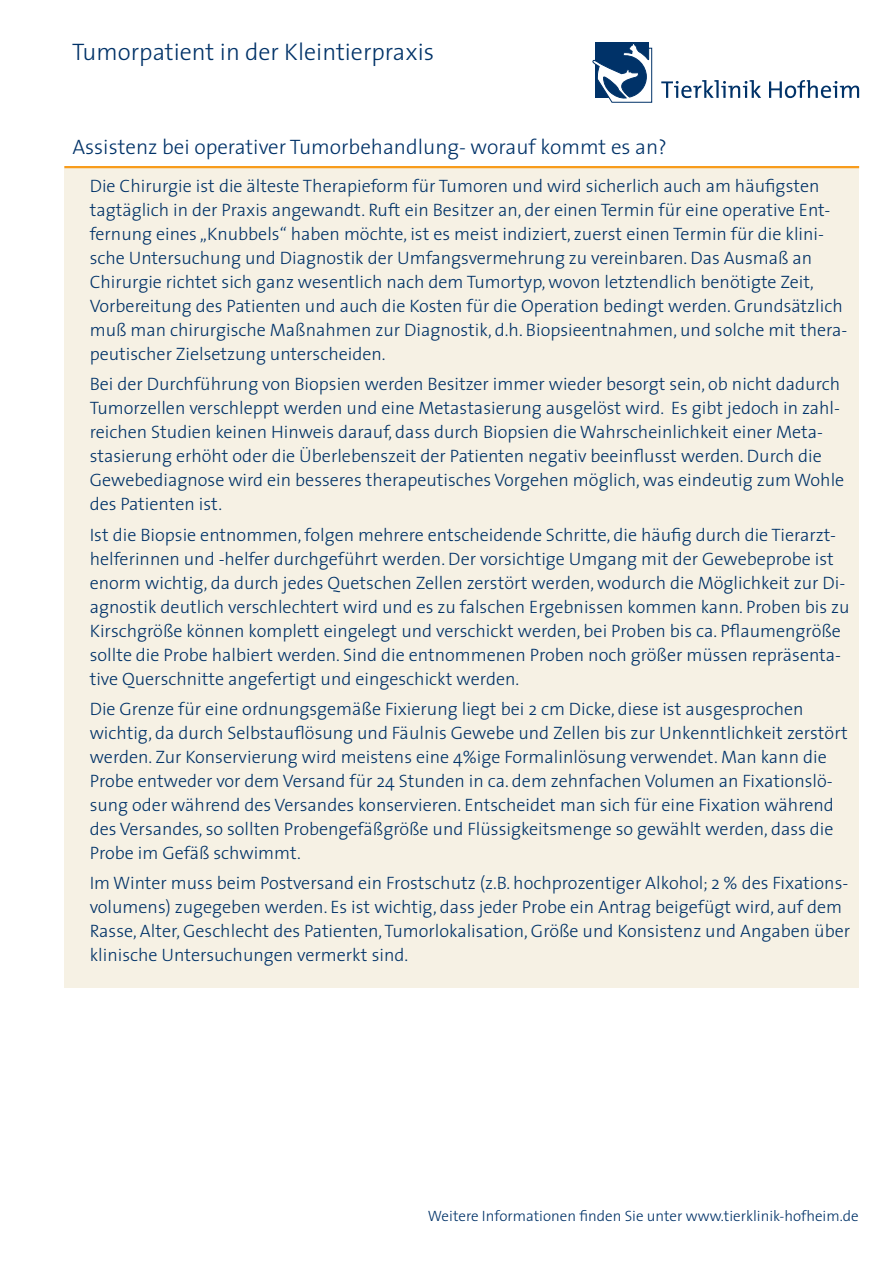
<style>
.page{position:relative;width:893px;height:1263px;background:#fff}
.page>*{position:absolute;margin:0;border:0;box-sizing:border-box;transform-origin:0 0}
.t1{font:300 24px "The Sans";color:#003268}
.t2{font:300 21px "The Sans";color:#003268}
.t3{font:300 18px/24px "The Sans";color:#003268}
.t4{font:300 15px "The Sans";color:#003268}
</style>
<div class="page">
<svg style="left:592px;top:42px;width:61px;height:61px"></svg>
<svg style="left:661px;top:80px;width:198px;height:18px"></svg>
<div style="left:64px;top:166px;width:795px;height:821px;background:#f6f1e4"></div>
<hr style="left:64px;top:166px;width:795px;height:2px;background:#f89c1c">
<h1 class="t1" style="left:72px;top:32px;width:363px">Tumorpatient in der Kleintierpraxis</h1>
<p class="t2" style="left:72px;top:129px;width:596px">Assistenz bei operativer Tumorbehandlung- worauf kommt es an?</p>
<p class="t3" style="left:90px;top:173px;width:759px">Die Chirurgie ist die älteste Therapieform für Tumoren und wird sicherlich auch am häufigsten tagtäglich in der Praxis angewandt. Ruft ein Besitzer an, der einen Termin für eine operative Ent&shy;fernung eines „Knubbels“ haben möchte, ist es meist indiziert, zuerst einen Termin für die klini&shy;sche Untersuchung und Diagnostik der Umfangsvermehrung zu vereinbaren. Das Ausmaß an Chirurgie richtet sich ganz wesentlich nach dem Tumortyp, wovon letztendlich benötigte Zeit, Vorbereitung des Patienten und auch die Kosten für die Operation bedingt werden. Grundsätzlich muß man chirurgische Maßnahmen zur Diagnostik, d.h. Biopsieentnahmen, und solche mit thera&shy;peutischer Zielsetzung unterscheiden.</p>
<p class="t3" style="left:90px;top:372px;width:756px">Bei der Durchführung von Biopsien werden Besitzer immer wieder besorgt sein, ob nicht dadurch Tumorzellen verschleppt werden und eine Metastasierung ausgelöst wird. Es gibt jedoch in zahl&shy;reichen Studien keinen Hinweis darauf, dass durch Biopsien die Wahrscheinlichkeit einer Meta&shy;stasierung erhöht oder die Überlebenszeit der Patienten negativ beeinflusst werden. Durch die Gewebediagnose wird ein besseres therapeutisches Vorgehen möglich, was eindeutig zum Wohle des Patienten ist.</p>
<p class="t3" style="left:90px;top:522px;width:761px">Ist die Biopsie entnommen, folgen mehrere entscheidende Schritte, die häufig durch die Tierarzt&shy;helferinnen und -helfer durchgeführt werden. Der vorsichtige Umgang mit der Gewebeprobe ist enorm wichtig, da durch jedes Quetschen Zellen zerstört werden, wodurch die Möglichkeit zur Di&shy;agnostik deutlich verschlechtert wird und es zu falschen Ergebnissen kommen kann. Proben bis zu Kirschgröße können komplett eingelegt und verschickt werden, bei Proben bis ca. Pflaumengröße sollte die Probe halbiert werden. Sind die entnommenen Proben noch größer müssen repräsenta&shy;tive Querschnitte angefertigt und eingeschickt werden.</p>
<p class="t3" style="left:90px;top:696px;width:759px">Die Grenze für eine ordnungsgemäße Fixierung liegt bei 2 cm Dicke, diese ist ausgesprochen wichtig, da durch Selbstauflösung und Fäulnis Gewebe und Zellen bis zur Unkenntlichkeit zerstört werden. Zur Konservierung wird meistens eine 4%ige Formalinlösung verwendet. Man kann die Probe entweder vor dem Versand für 24 Stunden in ca. dem zehnfachen Volumen an Fixationslö&shy;sung oder während des Versandes konservieren. Entscheidet man sich für eine Fixation während des Versandes, so sollten Probengefäßgröße und Flüssigkeitsmenge so gewählt werden, dass die Probe im Gefäß schwimmt.</p>
<p class="t3" style="left:90px;top:871px;width:762px">Im Winter muss beim Postversand ein Frostschutz (z.B. hochprozentiger Alkohol; 2 % des Fixations&shy;volumens) zugegeben werden. Es ist wichtig, dass jeder Probe ein Antrag beigefügt wird, auf dem Rasse, Alter, Geschlecht des Patienten, Tumorlokalisation, Größe und Konsistenz und Angaben über klinische Untersuchungen vermerkt sind.</p>
<p class="t4" style="left:428px;top:1204px;width:432px">Weitere Informationen finden Sie unter www.tierklinik-hofheim.de</p>
</div>
